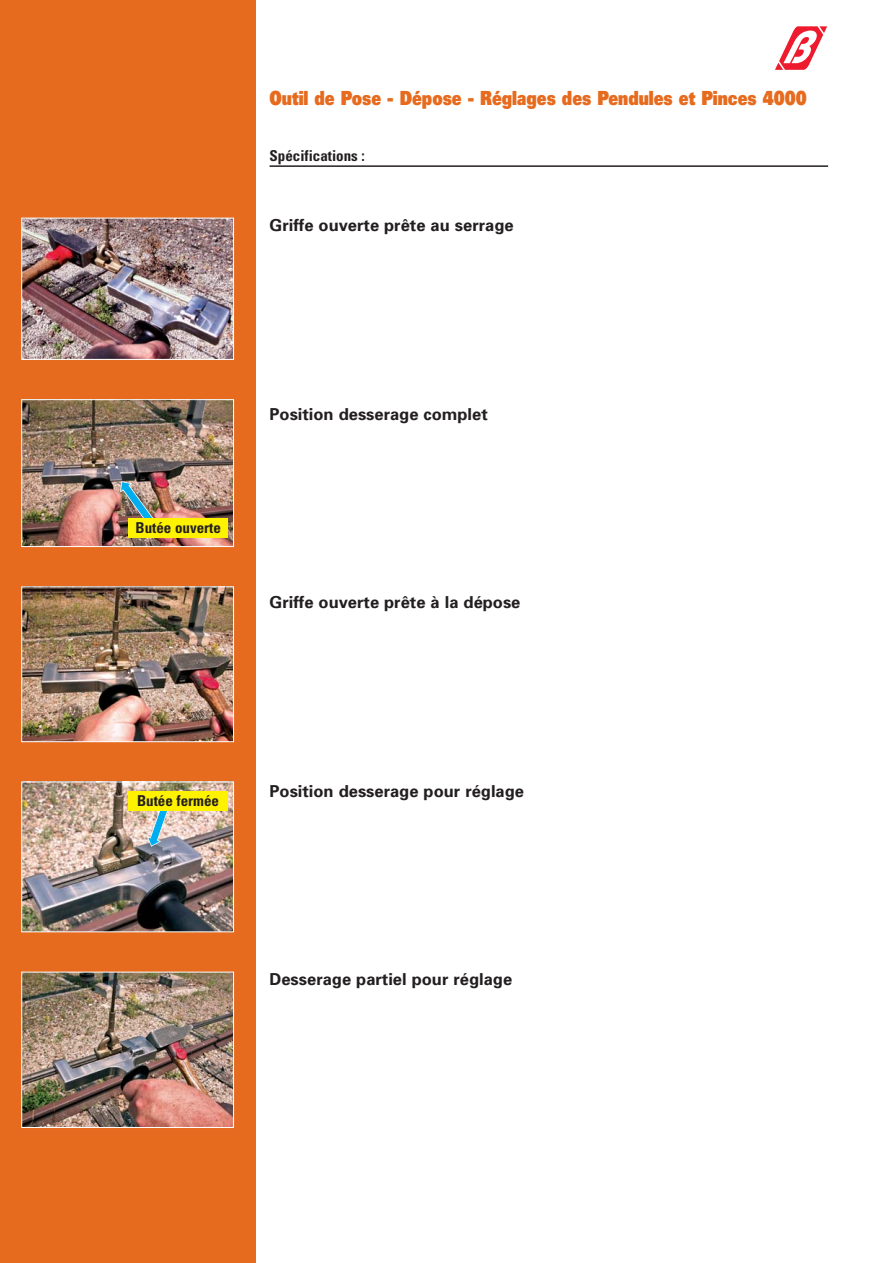
<style>
.page{position:relative;width:893px;height:1263px;background:#fff}
.page>*{position:absolute;margin:0;border:0;box-sizing:border-box;transform-origin:0 0}
.t1{font:900 19.5px "Univers";color:#e66b1f;scale:.8 1}
.t2{font:700 16.5px "Univers";color:#231f20}
.t3{font:700 condensed 15px "Univers";color:#231f20}
</style>
<div class="page">
<div style="left:0;top:0;width:255px;height:1263px;background:#e66b1f"></div>
<img style="left:23px;top:220px;width:209px;height:138px">
<div style="left:21px;top:218px;width:213px;height:142px;border:1px solid #fff"></div>
<svg style="left:775px;top:26px;width:53px;height:44px"></svg>
<hr style="left:269px;top:165px;width:559px;height:2px;background:#231f20">
<img style="left:23px;top:401px;width:209px;height:144px">
<div style="left:21px;top:399px;width:213px;height:148px;border:1px solid #fff"></div>
<img style="left:23px;top:588px;width:209px;height:152px">
<div style="left:21px;top:586px;width:213px;height:156px;border:1px solid #fff"></div>
<img style="left:23px;top:784px;width:209px;height:146px">
<div style="left:21px;top:782px;width:213px;height:150px;border:1px solid #fff"></div>
<img style="left:23px;top:974px;width:209px;height:152px">
<div style="left:21px;top:972px;width:213px;height:156px;border:1px solid #fff"></div>
<svg style="left:120px;top:481px;width:36px;height:45px"></svg>
<div style="left:128px;top:519px;width:100px;height:19px;background:#fff200"></div>
<svg style="left:147px;top:811px;width:25px;height:36px"></svg>
<div style="left:128px;top:791px;width:100px;height:20px;background:#fff200"></div>
<p class="t1" style="left:269px;top:91px;width:673px">Outil de Pose - Dépose - Réglages des Pendules et Pinces 4000</p>
<p class="t3" style="left:269px;top:150px;width:97px">Spécifications :</p>
<p class="t2" style="left:269px;top:219px;width:245px">Griffe ouverte prête au serrage</p>
<p class="t3" style="left:136px;top:522px;width:87px">Butée ouverte</p>
<p class="t2" style="left:269px;top:408px;width:220px">Position desserage complet</p>
<p class="t2" style="left:269px;top:596px;width:252px">Griffe ouverte prête à la dépose</p>
<p class="t3" style="left:137px;top:795px;width:83px">Butée fermée</p>
<p class="t2" style="left:269px;top:785px;width:256px">Position desserage pour réglage</p>
<p class="t2" style="left:269px;top:973px;width:244px">Desserage partiel pour réglage</p>
</div>
